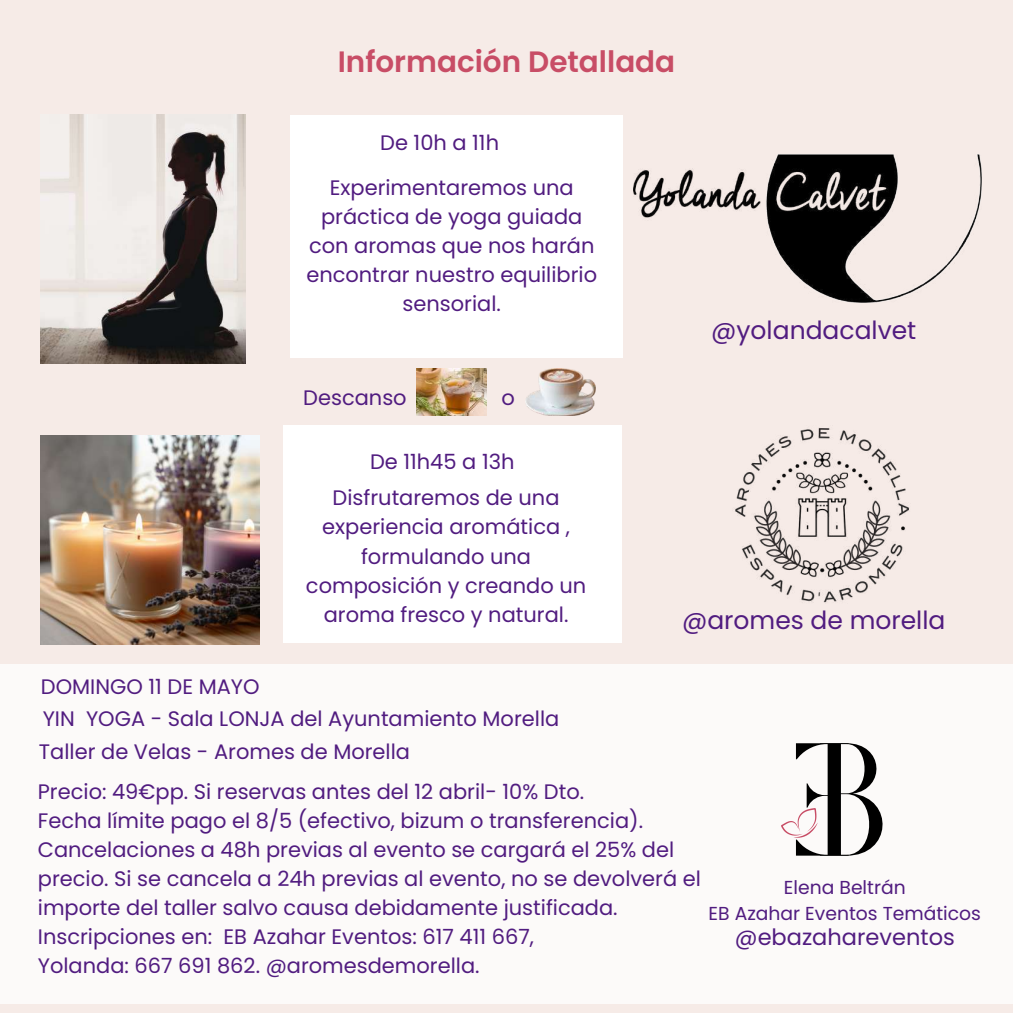
<style>
.page{position:relative;width:1013px;height:1013px;background:#fff}
.page>*{position:absolute;margin:0;border:0;box-sizing:border-box;transform-origin:0 0}
.t1{font:600 29.5px "Poppins";color:#c84d66}
.t2{font:25px "Poppins";color:#511c80}
.t3{font:22.5px "Poppins";color:#511c80}
.t4{font:21px/29px "Poppins";color:#511c80;text-align:center}
.t5{font:18.75px/26.2px "Poppins";color:#511c80;text-align:center}
</style>
<div class="page">
<div style="left:0;top:0;width:1012px;height:1012px;background:#f6ebe7"></div>
<img style="left:41px;top:114px;width:204px;height:249px">
<img style="left:41px;top:436px;width:218px;height:209px">
<div style="left:283px;top:425px;width:339px;height:218px;background:#fff"></div>
<img style="left:634px;top:155px;width:347px;height:147px">
<div style="left:290px;top:114px;width:332px;height:243px;background:#fff"></div>
<div style="left:0;top:664px;width:1012px;height:339px;background:#fff"></div>
<img style="left:416px;top:369px;width:71px;height:47px">
<img style="left:526px;top:369px;width:70px;height:47px">
<svg style="left:781px;top:743px;width:102px;height:112px"></svg>
<img style="left:735px;top:428px;width:174px;height:175px">
<h1 class="t1" style="left:338px;top:41px;width:339px">Información Detallada</h1>
<p class="t4" style="left:380px;top:128px;width:120px">De 10h a 11h</p>
<p class="t4" style="left:306px;top:173px;width:292px">Experimentaremos una práctica de yoga guiada con aromas que nos harán encontrar nuestro equilibrio sensorial.</p>
<p class="t4" style="left:303px;top:383px;width:105px">Descanso</p>
<p class="t4" style="left:501px;top:383px;width:15px">o</p>
<p class="t4" style="left:370px;top:447px;width:146px">De 11h45 a 13h</p>
<p class="t4" style="left:306px;top:483px;width:282px">Disfrutaremos de una experiencia aromática , formulando una composición y creando un aroma fresco y natural.</p>
<p class="t4" style="left:39px;top:670px;width:522px;line-height:32.4px;text-align:left">DOMINGO 11 DE MAYO<br>YIN YOGA - Sala LONJA del Ayuntamiento Morella<br>Taller de Velas - Aromes de Morella</p>
<p class="t2" style="left:711px;top:312px;width:207px">@yolandacalvet</p>
<p class="t2" style="left:682px;top:603px;width:265px">@aromes de morella</p>
<p class="t4" style="left:38px;top:776px;width:664px;text-align:left">Precio: 49€pp. Si reservas antes del 12 abril- 10% Dto.<br>Fecha límite pago el 8/5 (efectivo, bizum o transferencia).<br>Cancelaciones a 48h previas al evento se cargará el 25% del precio. Si se cancela a 24h previas al evento, no se devolverá el importe del taller salvo causa debidamente justificada.<br>Inscripciones en: EB Azahar Eventos: 617 411 667,<br>Yolanda: 667 691 862. @aromesdemorella.</p>
<p class="t5" style="left:708px;top:874px;width:274px">Elena Beltrán<br>EB Azahar Eventos Temáticos</p>
<p class="t3" style="left:735px;top:921px;width:221px">@ebazahareventos</p>
</div>
